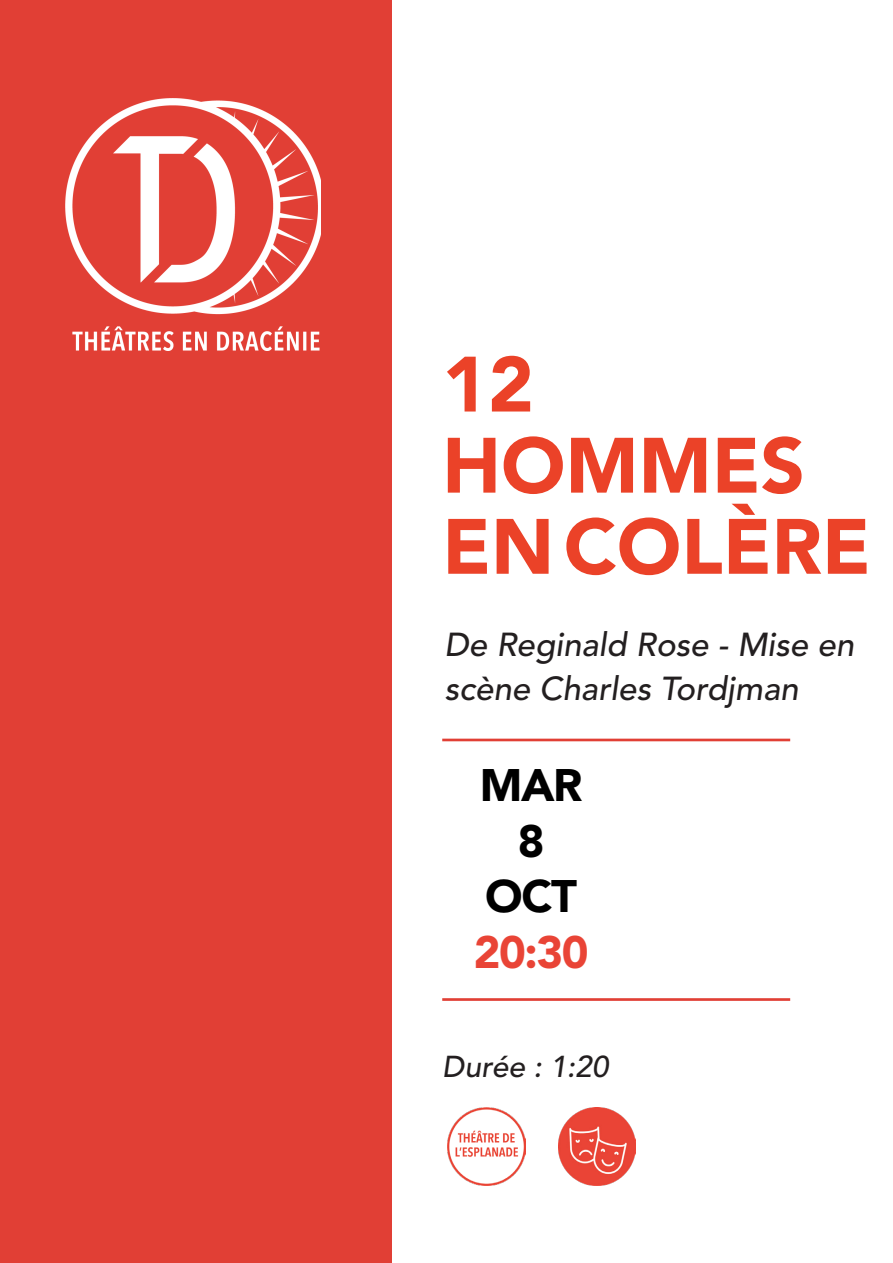
<style>
.page{position:relative;width:893px;height:1263px;background:#fff}
.page>*{position:absolute;margin:0;border:0;box-sizing:border-box;transform-origin:0 0}
.t1{font:900 77.4px "Avenir LT Pro";color:#eb4228}
.t2{font:900 45.15px "Avenir LT Pro";letter-spacing:-.03em;color:#000}
.t3{font:900 45.15px "Avenir LT Pro";color:#e94436}
.t4{font:italic 500 33px "Avenir LT Pro";color:#231f20}
.t5{font:italic 500 30px "Avenir LT Pro";color:#231f20}
</style>
<div class="page">
<hr style="left:442px;top:739px;width:348px;height:2px;background:#e13f35">
<hr style="left:442px;top:998px;width:348px;height:3px;background:#e13f35">
<div style="left:0;top:0;width:391px;height:1263px;background:#e13f35"></div>
<img style="left:65px;top:99px;width:255px;height:251px">
<img style="left:448px;top:1108px;width:77px;height:77px">
<img style="left:558px;top:1108px;width:77px;height:77px">
<p class="t1" style="left:442px;top:338px;width:93px">12</p>
<p class="t1" style="left:442px;top:419px;width:364px">HOMMES</p>
<p class="t1" style="left:442px;top:500px;width:430px">EN COLÈRE</p>
<p class="t4" style="left:444px;top:625px;width:411px">De Reginald Rose - Mise en</p>
<p class="t4" style="left:444px;top:668px;width:355px">scène Charles Tordjman</p>
<p class="t2" style="left:480px;top:758px;width:104px">MAR</p>
<p class="t2" style="left:518px;top:814px;width:28px">8</p>
<p class="t2" style="left:485px;top:869px;width:93px">OCT</p>
<p class="t3" style="left:474px;top:925px;width:116px">20:30</p>
<p class="t5" style="left:442px;top:1048px;width:168px">Durée : 1:20</p>
</div>
